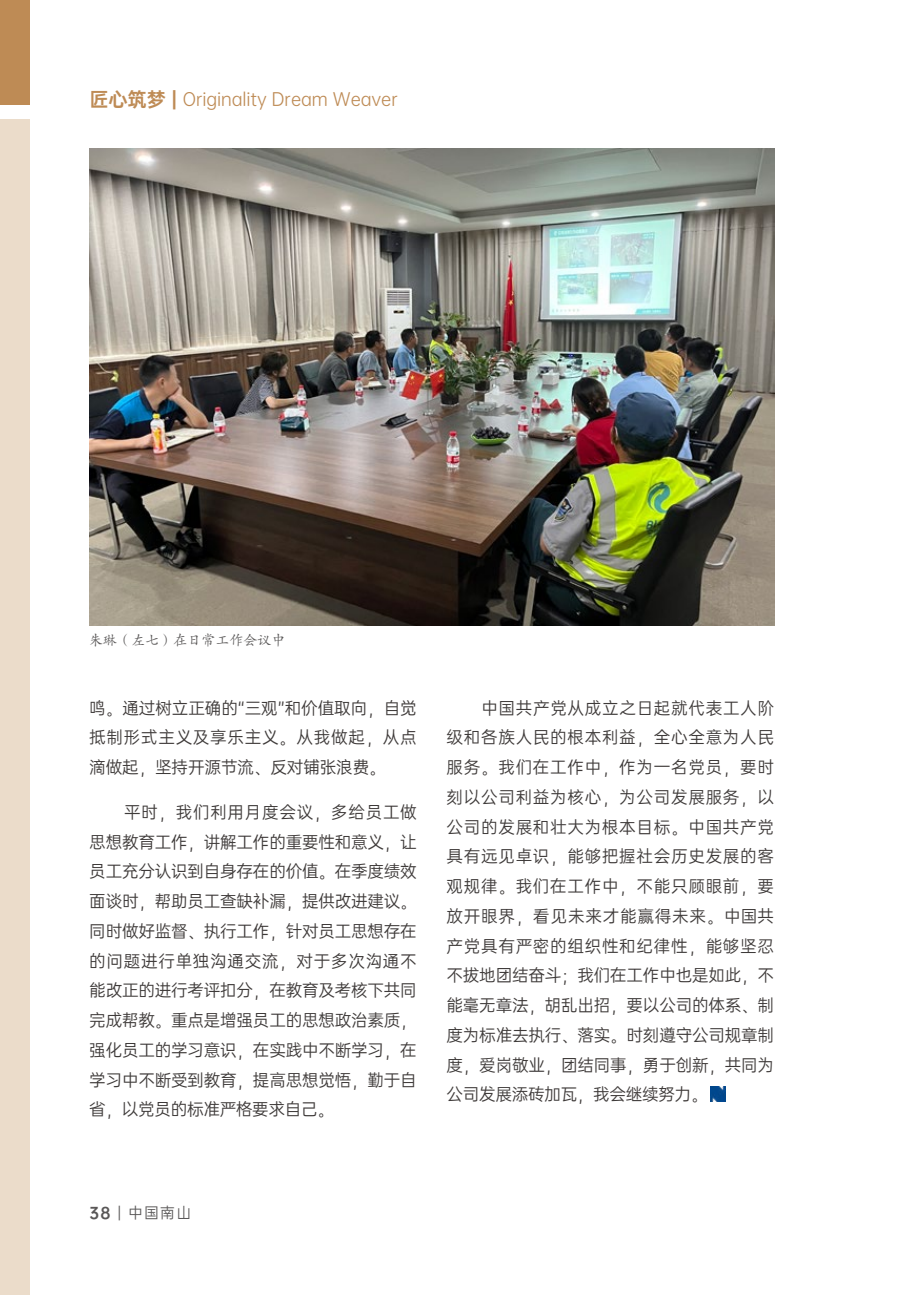
<style>
.page{position:relative;width:923px;height:1295px;background:#fff}
.page>*{position:absolute;margin:0;border:0;box-sizing:border-box;transform-origin:0 0}
.t1{font:17.5px "OPPO Sans R";letter-spacing:-.005em;color:#be8b55}
.t2{font:16.62px/29.8px "OPPO Sans R";letter-spacing:-.015em;color:#3e3a39;text-align:justify}
.t3{font:14.88px "OPPO Sans R";color:#595757}
.t4{font:14px "FZKTK GBK1 0";color:#595757}
.s1{font-family:"OPPO Sans B";font-size:19.25px}
.s2{font-family:"OPPO Sans H"}
</style>
<div class="page">
<div style="left:0;top:0;width:30px;height:104px;background:#be8b55"></div>
<div style="left:0;top:119px;width:30px;height:1176px;background:#ebdcca"></div>
<img style="left:89px;top:149px;width:685px;height:476px">
<img style="left:710px;top:1086px;width:15px;height:15px">
<p class="t1" style="left:89px;top:85px;width:310px"><span class="s1">匠心筑梦 |</span> Originality Dream Weaver</p>
<p class="t4" style="left:89px;top:632px;width:198px">朱琳（左七）在日常工作会议中</p>
<p class="t2" style="left:89px;top:692px;width:329px">鸣。通过树立正确的“三观”和价值取向，自觉抵制形式主义及享乐主义。从我做起，从点滴做起，坚持开源节流、反对铺张浪费。</p>
<p class="t2" style="left:89px;top:796px;width:329px;text-indent:35px">平时，我们利用月度会议，多给员工做思想教育工作，讲解工作的重要性和意义，让员工充分认识到自身存在的价值。在季度绩效面谈时，帮助员工查缺补漏，提供改进建议。同时做好监督、执行工作，针对员工思想存在的问题进行单独沟通交流，对于多次沟通不能改正的进行考评扣分，在教育及考核下共同完成帮教。重点是增强员工的思想政治素质，强化员工的学习意识，在实践中不断学习，在学习中不断受到教育，提高思想觉悟，勤于自省，以党员的标准严格要求自己。</p>
<p class="t2" style="left:446px;top:692px;width:329px;text-indent:35px">中国共产党从成立之日起就代表工人阶级和各族人民的根本利益，全心全意为人民服务。我们在工作中，作为一名党员，要时刻以公司利益为核心，为公司发展服务，以公司的发展和壮大为根本目标。中国共产党具有远见卓识，能够把握社会历史发展的客观规律。我们在工作中，不能只顾眼前，要放开眼界，看见未来才能赢得未来。中国共产党具有严密的组织性和纪律性，能够坚忍不拔地团结奋斗；我们在工作中也是如此，不能毫无章法，胡乱出招，要以公司的体系、制度为标准去执行、落实。时刻遵守公司规章制度，爱岗敬业，团结同事，勇于创新，共同为公司发展添砖加瓦，我会继续努力。</p>
<p class="t3" style="left:89px;top:1201px;width:103px"><span class="s2">38</span> | 中国南山</p>
</div>
